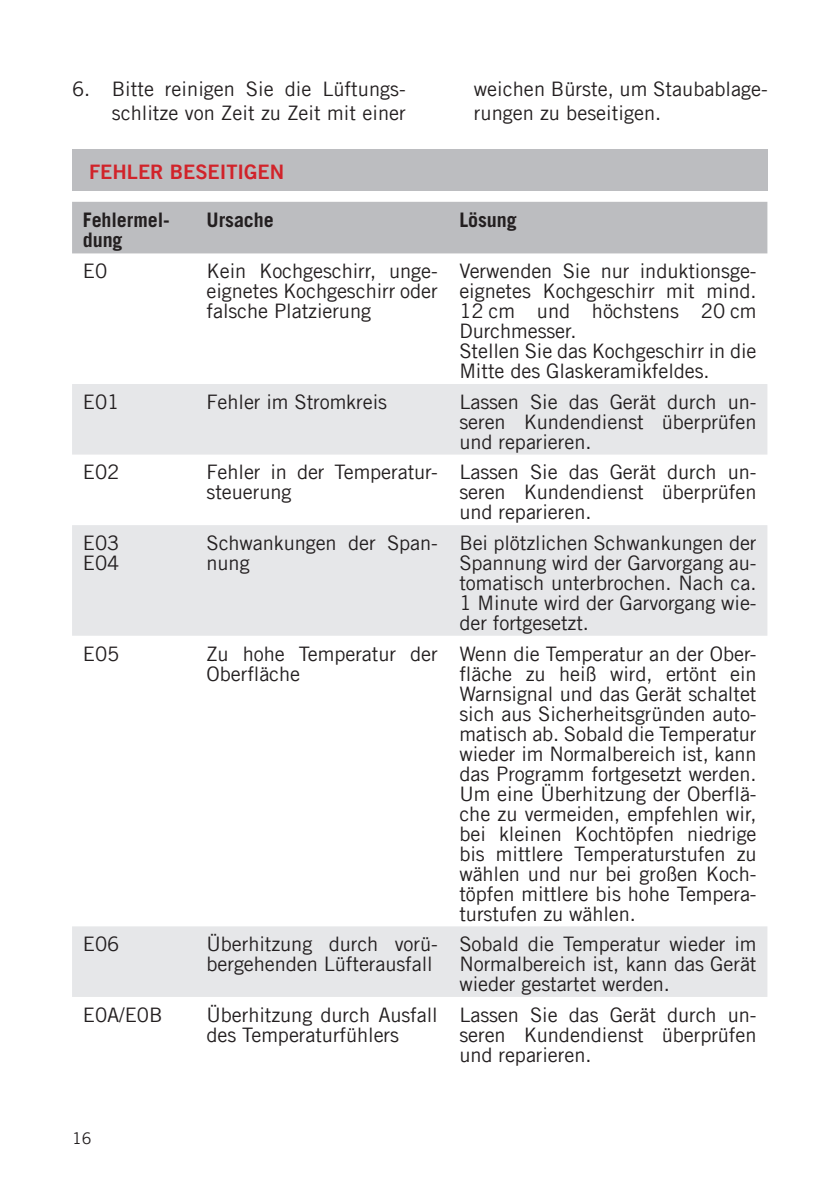
<style>
.page{position:relative;width:840px;height:1191px;background:#fff}
.page>*{position:absolute;margin:0;border:0;box-sizing:border-box;transform-origin:0 0}
.t1{font:20px/20px "Trade Gothic LT Com";letter-spacing:-.005em;color:#231f20}
.t2{font:700 20px/20px "Trade Gothic LT Com";letter-spacing:-.005em;color:#231f20}
.t3{font:20px "Trade Gothic LT Com Bd 2";color:#d1232a}
.t4{font:16px "Trade Gothic LT Com";color:#231f20}
</style>
<div class="page">
<div style="left:72px;top:149px;width:695px;height:41px;background:#bcbdc0"></div>
<div style="left:72px;top:202px;width:695px;height:51px;background:#bcbdc0"></div>
<svg style="left:72px;top:384px;width:695px;height:252px;fill:#e6e7e9"></svg>
<div style="left:72px;top:926px;width:695px;height:71px;background:#e6e7e9"></div>
<p class="t1" style="left:72px;top:77px;width:335px;line-height:24px;text-align:right">6. Bitte reinigen Sie die Lüftungs&shy;schlitze von Zeit zu Zeit mit einer</p>
<p class="t1" style="left:473px;top:77px;width:295px;line-height:24px">weichen Bürste, um Staubablage&shy;rungen zu beseitigen.</p>
<p class="t3" style="left:89px;top:160px;width:197px">FEHLER BESEITIGEN</p>
<p class="t2" style="left:83px;top:209px;width:88px">Fehlermel&shy;dung</p>
<p class="t2" style="left:206px;top:209px;width:69px">Ursache</p>
<p class="t2" style="left:459px;top:209px;width:59px">Lösung</p>
<p class="t1" style="left:83px;top:261px;width:26px">E0</p>
<p class="t1" style="left:206px;top:261px;width:232px;text-align:justify">Kein Kochgeschirr, unge&shy;eignetes Kochgeschirr oder falsche Platzierung</p>
<p class="t1" style="left:459px;top:261px;width:298px">Verwenden Sie nur induktionsge&shy;eignetes Kochgeschirr mit mind.<br>12 cm und höchstens 20 cm<br>Durchmesser.<br>Stellen Sie das Kochgeschirr in die<br>Mitte des Glaskeramikfeldes.</p>
<p class="t1" style="left:83px;top:391px;width:38px">E01</p>
<p class="t1" style="left:206px;top:391px;width:182px">Fehler im Stromkreis</p>
<p class="t1" style="left:459px;top:391px;width:298px;text-align:justify">Lassen Sie das Gerät durch un&shy;seren Kundendienst überprüfen und reparieren.</p>
<p class="t1" style="left:83px;top:462px;width:38px">E02</p>
<p class="t1" style="left:206px;top:462px;width:232px">Fehler in der Temperatur&shy;steuerung</p>
<p class="t1" style="left:459px;top:462px;width:298px;text-align:justify">Lassen Sie das Gerät durch un&shy;seren Kundendienst überprüfen und reparieren.</p>
<p class="t1" style="left:83px;top:532px;width:38px">E03<br>E04</p>
<p class="t1" style="left:206px;top:532px;width:232px">Schwankungen der Span&shy;nung</p>
<p class="t1" style="left:459px;top:532px;width:298px;text-align:justify">Bei plötzlichen Schwankungen der Spannung wird der Garvorgang au&shy;tomatisch unterbrochen. Nach ca.<br>1 Minute wird der Garvorgang wie&shy;der fortgesetzt.</p>
<p class="t1" style="left:83px;top:643px;width:38px">E05</p>
<p class="t1" style="left:206px;top:643px;width:232px">Zu hohe Temperatur der<br>Oberfläche</p>
<p class="t1" style="left:459px;top:643px;width:298px;text-align:justify">Wenn die Temperatur an der Ober&shy;fläche zu heiß wird, ertönt ein Warnsignal und das Gerät schaltet sich aus Sicherheitsgründen auto&shy;matisch ab. Sobald die Temperatur wieder im Normalbereich ist, kann das Programm fortgesetzt werden.<br>Um eine Überhitzung der Oberflä&shy;che zu vermeiden, empfehlen wir, bei kleinen Kochtöpfen niedrige bis mittlere Temperaturstufen zu wählen und nur bei großen Koch&shy;töpfen mittlere bis hohe Tempera&shy;turstufen zu wählen.</p>
<p class="t1" style="left:83px;top:934px;width:38px">E06</p>
<p class="t1" style="left:206px;top:934px;width:232px">Überhitzung durch vorü&shy;bergehenden Lüfterausfall</p>
<p class="t1" style="left:459px;top:934px;width:298px;text-align:justify">Sobald die Temperatur wieder im Normalbereich ist, kann das Gerät wieder gestartet werden.</p>
<p class="t1" style="left:83px;top:1004px;width:81px">E0A/E0B</p>
<p class="t1" style="left:206px;top:1004px;width:232px">Überhitzung durch Ausfall des Temperaturfühlers</p>
<p class="t1" style="left:459px;top:1004px;width:298px;text-align:justify">Lassen Sie das Gerät durch un&shy;seren Kundendienst überprüfen und reparieren.</p>
<p class="t4" style="left:72px;top:1128px;width:21px">16</p>
</div>
